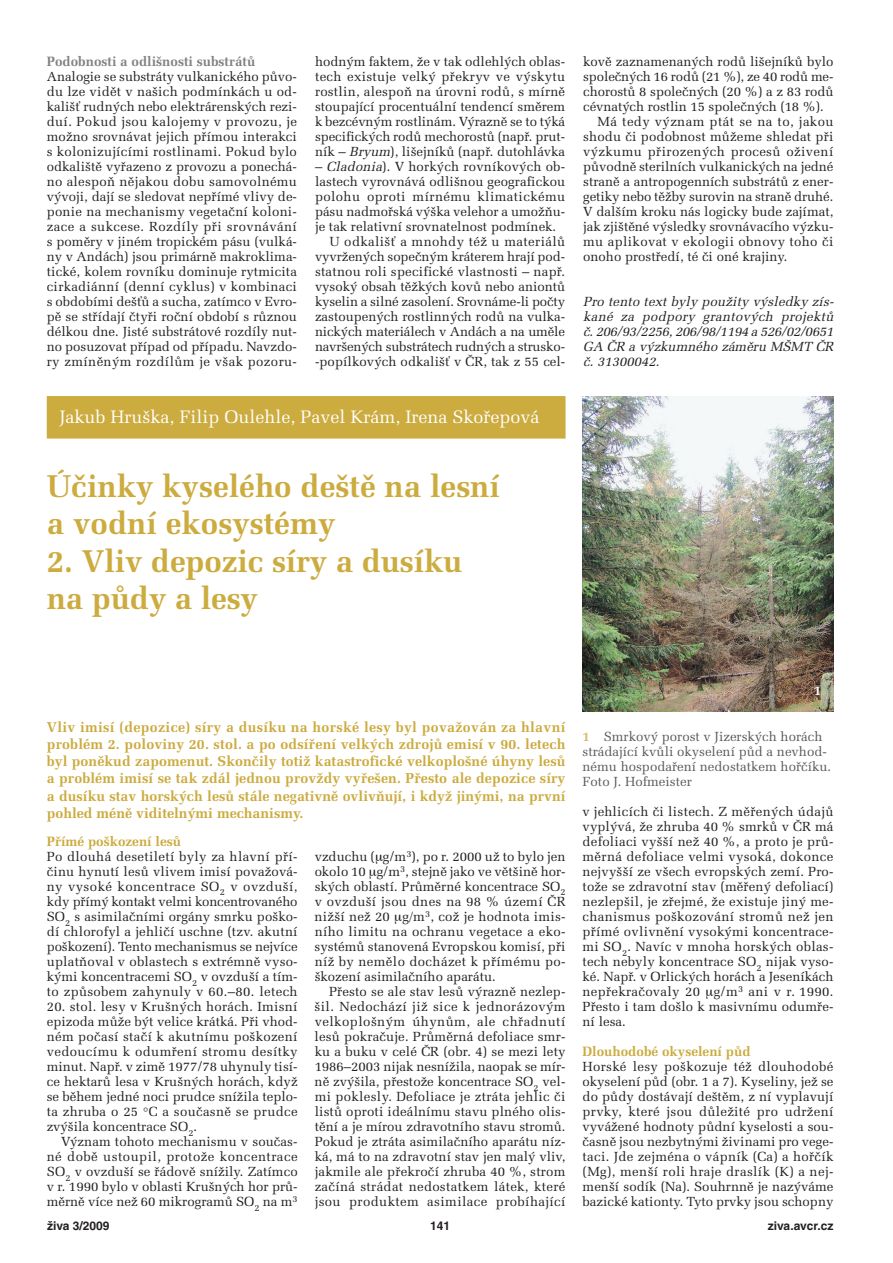
<style>
.page{position:relative;width:893px;height:1263px;background:#fff}
.page>*{position:absolute;margin:0;border:0;box-sizing:border-box;transform-origin:0 0}
.t1{font:700 31.5px/37.5px "Melior CE";color:#ccab3f}
.t2{font:18px "Melior CE";color:#fff}
.t3{font:700 14.25px/17.2px "Melior CE";color:#ccab3f;text-align:justify}
.t4{font:700 13.5px "Melior CE";color:#ccab3f}
.t5{font:700 13.5px "Melior CE";color:#808285}
.t6{font:700 13.5px "Melior CE";color:#fff}
.t7{font:13.2px/15px "Melior CE";color:#231f20;text-align:justify}
.t8{font:italic 13.2px/15px "Melior CE";letter-spacing:.005em;color:#231f20}
.t9{font:13.2px "Melior CE";letter-spacing:.03em;color:#231f20}
.t10{font:13.2px/15px "Melior CE";color:#57585a}
.t11{font:13.2px "Melior CE";letter-spacing:.025em;color:#231f20}
.t12{font:700 12px "Helvetica CE";color:#231f20}
.s1{font-style:italic}
.s2{font-weight:700;color:#d5b964}
</style>
<div class="page">
<div style="left:47px;top:396px;width:519px;height:43px;background:#ccab3f"></div>
<img style="left:583px;top:396px;width:250px;height:315px">
<p class="t5" style="left:47px;top:57px;width:210px">Podobnosti a odlišnosti substrátů</p>
<p class="t7" style="left:47px;top:71px;width:252px">Analogie se substráty vulkanického půvo&shy;du lze vidět v našich podmínkách u od&shy;kališť rudných nebo elektrárenských rezi&shy;duí. Pokud jsou kalojemy v provozu, je možno srovnávat jejich přímou interakci s kolonizujícími rostlinami. Pokud bylo odkaliště vyřazeno z provozu a ponechá&shy;no alespoň nějakou dobu samovolnému vývoji, dají se sledovat nepřímé vlivy de&shy;ponie na mechanismy vegetační koloni&shy;zace a sukcese. Rozdíly při srovnávání s poměry v jiném tropickém pásu (vulká&shy;ny v Andách) jsou primárně makroklima&shy;tické, kolem rovníku dominuje rytmicita cirkadiánní (denní cyklus) v kombinaci s obdobími dešťů a sucha, zatímco v Evro&shy;pě se střídají čtyři roční období s různou délkou dne. Jisté substrátové rozdíly nut&shy;no posuzovat případ od případu. Navzdo&shy;ry zmíněným rozdílům je však pozoru-</p>
<p class="t7" style="left:315px;top:56px;width:252px">hodným faktem, že v tak odlehlých oblas&shy;tech existuje velký překryv ve výskytu rostlin, alespoň na úrovni rodů, s mírně stoupající procentuální tendencí směrem k bezcévným rostlinám. Výrazně se to týká specifických rodů mechorostů (např. prut&shy;ník – <span class="s1">Bryum</span>), lišejníků (např. dutohlávka</p>
<p class="t7" style="left:315px;top:161px;width:252px">– <span class="s1">Cladonia</span>). V horkých rovníkových ob-</p>
<p class="t7" style="left:315px;top:176px;width:252px">lastech vyrovnává odlišnou geografickou</p>
<p class="t9" style="left:315px;top:192px;width:252px">polohu oproti mírnému klimatickému</p>
<p class="t7" style="left:315px;top:206px;width:252px">pásu nadmořská výška velehor a umožňu-</p>
<p class="t7" style="left:315px;top:221px;width:243px">je tak relativní srovnatelnost podmínek.</p>
<p class="t9" style="left:329px;top:237px;width:237px">U odkališť a mnohdy též u materiálů</p>
<p class="t7" style="left:315px;top:251px;width:252px">vyvržených sopečným kráterem hrají pod-</p>
<p class="t7" style="left:315px;top:266px;width:252px">statnou roli specifické vlastnosti – např.</p>
<p class="t7" style="left:315px;top:281px;width:252px">vysoký obsah těžkých kovů nebo aniontů</p>
<p class="t7" style="left:315px;top:296px;width:252px">kyselin a silné zasolení. Srovnáme-li počty</p>
<p class="t7" style="left:315px;top:311px;width:252px">zastoupených rostlinných rodů na vulka-</p>
<p class="t7" style="left:315px;top:326px;width:252px">nických materiálech v Andách a na uměle</p>
<p class="t7" style="left:315px;top:341px;width:252px">navršených substrátech rudných a strusko-</p>
<p class="t7" style="left:315px;top:356px;width:252px">-popílkových odkališť v ČR, tak z 55 cel-</p>
<h2 class="t2" style="left:60px;top:411px;width:482px">Jakub Hruška, Filip Oulehle, Pavel Krám, Irena Skořepová</h2>
<h1 class="t1" style="left:47px;top:471px;width:455px">Účinky kyselého deště na lesní a vodní ekosystémy</h1>
<h1 class="t1" style="left:47px;top:546px;width:417px">2. Vliv depozic síry a dusíku na půdy a lesy</h1>
<p class="t7" style="left:583px;top:56px;width:252px">kově zaznamenaných rodů lišejníků bylo</p>
<p class="t7" style="left:583px;top:71px;width:252px">společných 16 rodů (21 %), ze 40 rodů me-</p>
<p class="t7" style="left:583px;top:86px;width:252px">chorostů 8 společných (20 %) a z 83 rodů</p>
<p class="t7" style="left:583px;top:101px;width:242px">cévnatých rostlin 15 společných (18 %).</p>
<p class="t9" style="left:598px;top:117px;width:237px">Má tedy význam ptát se na to, jakou</p>
<p class="t7" style="left:583px;top:131px;width:252px">shodu či podobnost můžeme shledat při</p>
<p class="t9" style="left:583px;top:147px;width:252px">výzkumu přirozených procesů oživení</p>
<p class="t7" style="left:583px;top:161px;width:252px">původně sterilních vulkanických na jedné</p>
<p class="t7" style="left:583px;top:176px;width:252px">straně a antropogenních substrátů z ener-</p>
<p class="t7" style="left:583px;top:191px;width:252px">getiky nebo těžby surovin na straně druhé.</p>
<p class="t7" style="left:583px;top:206px;width:252px">V dalším kroku nás logicky bude zajímat,</p>
<p class="t7" style="left:583px;top:221px;width:252px">jak zjištěné výsledky srovnávacího výzku-</p>
<p class="t11" style="left:583px;top:237px;width:252px">mu aplikovat v ekologii obnovy toho či</p>
<p class="t7" style="left:583px;top:251px;width:206px">onoho prostředí, té či oné krajiny.</p>
<p class="t8" style="left:583px;top:296px;width:254px">Pro tento text byly použity výsledky zís&shy;kané za podpory grantových projektů č. 206/93/2256, 206/98/1194 a 526/02/0651<br>GA ČR a výzkumného záměru MŠMT ČR č. 31300042.</p>
<p class="t3" style="left:47px;top:720px;width:520px">Vliv imisí (depozice) síry a dusíku na horské lesy byl považován za hlavní problém 2. poloviny 20. stol. a po odsíření velkých zdrojů emisí v 90. letech byl poněkud zapomenut. Skončily totiž katastrofické velkoplošné úhyny lesů a problém imisí se tak zdál jednou provždy vyřešen. Přesto ale depozice síry a dusíku stav horských lesů stále negativně ovlivňují, i když jinými, na první pohled méně viditelnými mechanismy.</p>
<p class="t4" style="left:47px;top:837px;width:136px">Přímé poškození lesů</p>
<p class="t7" style="left:47px;top:851px;width:252px">Po dlouhá desetiletí byly za hlavní pří&shy;činu hynutí lesů vlivem imisí považová&shy;ny vysoké koncentrace SO<sub>2</sub> v ovzduší, kdy přímý kontakt velmi koncentrovaného SO<sub>2</sub> s asimilačními orgány smrku poško&shy;dí chlorofyl a jehličí uschne (tzv. akutní poškození). Tento mechanismus se nejvíce uplatňoval v oblastech s extrémně vyso&shy;kými koncentracemi SO<sub>2</sub> v ovzduší a tím&shy;to způsobem zahynuly v 60.–80. letech</p>
<p class="t7" style="left:47px;top:1001px;width:252px">20. stol. lesy v Krušných horách. Imisní epizoda může být velice krátká. Při vhod&shy;ném počasí stačí k akutnímu poškození vedoucímu k odumření stromu desítky minut. Např. v zimě 1977/78 uhynuly tisí&shy;ce hektarů lesa v Krušných horách, když se během jedné noci prudce snížila teplo&shy;ta zhruba o 25 °C a současně se prudce zvýšila koncentrace SO<sub>2</sub>.</p>
<p class="t7" style="left:47px;top:1136px;width:252px;text-indent:14px">Význam tohoto mechanismu v součas&shy;né době ustoupil, protože koncentrace SO<sub>2</sub> v ovzduší se řádově snížily. Zatímco v r. 1990 bylo v oblasti Krušných hor prů&shy;měrně více než 60 mikrogramů SO<sub>2</sub> na m<sup>3</sup></p>
<p class="t7" style="left:315px;top:851px;width:252px">vzduchu ( g/m<sup>3</sup>), po r. 2000 už to bylo jen okolo 10 g/m<sup>3</sup>, stejně jako ve většině hor&shy;ských oblastí. Průměrné koncentrace SO<sub>2 </sub>v ovzduší jsou dnes na 98 % území ČR nižší než 20 g m<sup>3</sup>, což je hodnota imis&shy;ního limitu na ochranu vegetace a eko&shy;systémů stanovená Evropskou komisí, při níž by nemělo docházet k přímému po&shy;škození asimilačního aparátu.</p>
<p class="t7" style="left:315px;top:986px;width:252px;text-indent:14px">Přesto se ale stav lesů výrazně nezlep&shy;šil. Nedochází již sice k jednorázovým velkoplošným úhynům, ale chřadnutí lesů pokračuje. Průměrná defoliace smr&shy;ku a buku v celé ČR (obr. 4) se mezi lety 1986–2003 nijak nesnížila, naopak se mír&shy;ně zvýšila, přestože koncentrace SO<sub>2</sub> vel&shy;mi poklesly. Defoliace je ztráta jehlic či listů oproti ideálnímu stavu plného olis&shy;tění a je mírou zdravotního stavu stromů.<br>Pokud je ztráta asimilačního aparátu níz&shy;ká, má to na zdravotní stav jen malý vliv, jakmile ale překročí zhruba 40 %, strom začíná strádat nedostatkem látek, které jsou produktem asimilace probíhající</p>
<p class="t6" style="left:814px;top:686px;width:9px">1</p>
<p class="t10" style="left:583px;top:731px;width:250px"><span class="s2">1</span> Smrkový porost v Jizerských horách strádající kvůli okyselení půd a nevhod&shy;nému hospodaření nedostatkem hořčíku.<br>Foto J. Hofmeister</p>
<p class="t7" style="left:583px;top:806px;width:252px">v jehlicích či listech. Z měřených údajů vyplývá, že zhruba 40 % smrků v ČR má defoliaci vyšší než 40 %, a proto je prů&shy;měrná defoliace velmi vysoká, dokonce nejvyšší ze všech evropských zemí. Pro&shy;tože se zdravotní stav (měřený defoliací) nezlepšil, je zřejmé, že existuje jiný me&shy;chanismus poškozování stromů než jen přímé ovlivnění vysokými koncentrace&shy;mi SO<sub>2</sub>. Navíc v mnoha horských oblas&shy;tech nebyly koncentrace SO<sub>2</sub> nijak vyso&shy;ké. Např. v Orlických horách a Jeseníkách nepřekračovaly 20 g/m<sup>3</sup> ani v r. 1990.<br>Přesto i tam došlo k masivnímu odumře&shy;ní lesa.</p>
<p class="t4" style="left:583px;top:1047px;width:170px">Dlouhodobé okyselení půd</p>
<p class="t7" style="left:583px;top:1061px;width:252px">Horské lesy poškozuje též dlouhodobé okyselení půd (obr. 1 a 7). Kyseliny, jež se do půdy dostávají deštěm, z ní vyplavují prvky, které jsou důležité pro udržení vyvážené hodnoty půdní kyselosti a sou&shy;časně jsou nezbytnými živinami pro vege&shy;taci. Jde zejména o vápník (Ca) a hořčík (Mg), menší roli hraje draslík (K) a nej&shy;menší sodík (Na). Souhrnně je nazýváme bazické kationty. Tyto prvky jsou schopny</p>
<p class="t12" style="left:47px;top:1221px;width:64px">živa 3/2009</p>
<p class="t12" style="left:430px;top:1221px;width:22px">141</p>
<p class="t12" style="left:768px;top:1221px;width:67px">ziva.avcr.cz</p>
</div>
